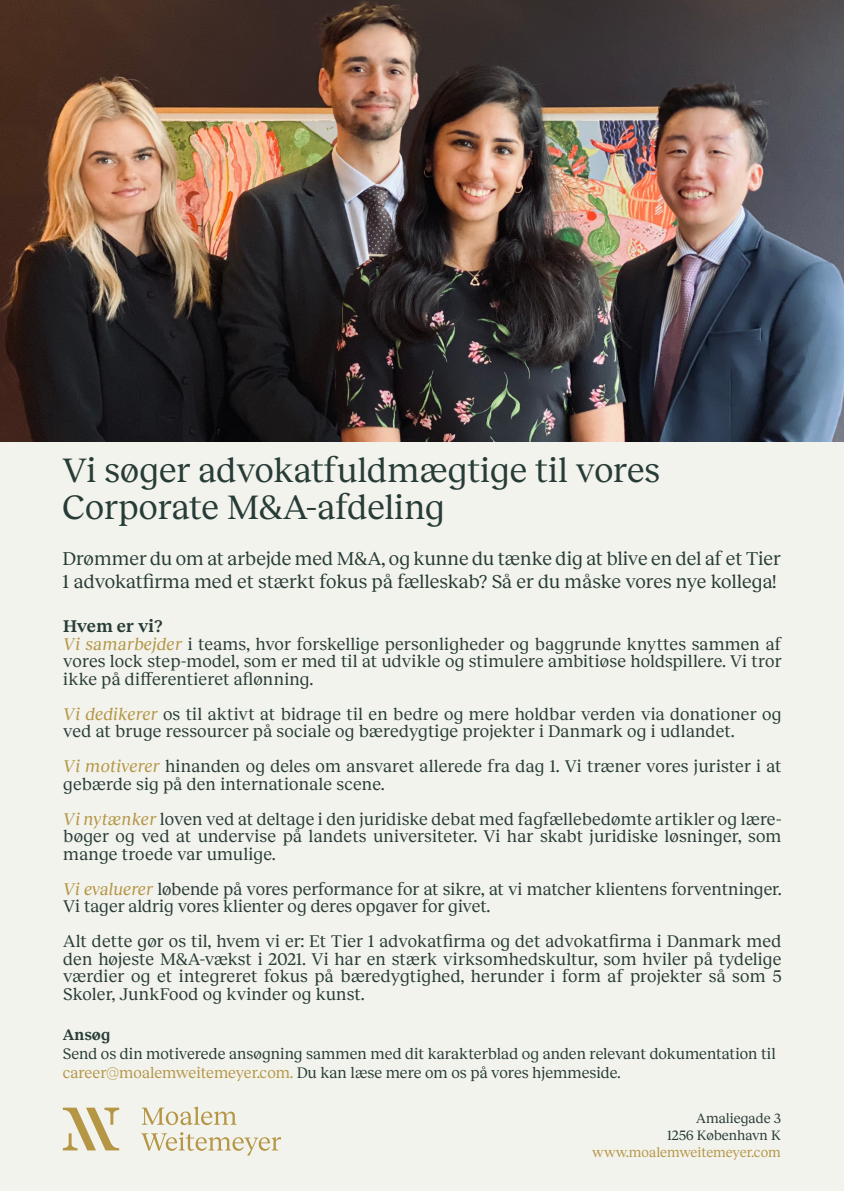
<style>
.page{position:relative;width:844px;height:1191px;background:#fff}
.page>*{position:absolute;margin:0;border:0;box-sizing:border-box;transform-origin:0 0}
.t1{font:35px "Reckless";color:#283c37}
.t2{font:19.25px/23.1px "Reckless";letter-spacing:-.005em;color:#283c37}
.t3{font:17.5px/17.5px "Reckless";letter-spacing:.005em;color:#283c37;text-align:justify}
.t4{font:600 17.5px "Reckless";letter-spacing:.01em;color:#283c37}
.t5{font:15.75px "Reckless";letter-spacing:-.005em;color:#283c37}
.t6{font:600 15.75px "Reckless";color:#283c37}
.t7{font:14px "Reckless";color:#283c37}
.t8{font:14px "Reckless";letter-spacing:-.005em;color:#b49646}
.s1{font-style:italic;color:#b49646}
.s2{color:#b49646}
</style>
<div class="page">
<div style="left:0;top:0;width:843px;height:1191px;background:#f3f3ed"></div>
<svg style="left:141px;top:1132px;width:140px;height:23px"></svg>
<svg style="left:142px;top:1106px;width:94px;height:19px"></svg>
<svg style="left:63px;top:1107px;width:56px;height:43px"></svg>
<img style="left:0;top:0;width:843px;height:441px">
<p class="t1" style="left:63px;top:445px;width:598px">Vi søger advokatfuldmægtige til vores</p>
<p class="t1" style="left:63px;top:481px;width:383px">Corporate M&amp;A-afdeling</p>
<p class="t2" style="left:63px;top:546px;width:719px">Drømmer du om at arbejde med M&amp;A, og kunne du tænke dig at blive en del af et Tier<br>1 advokatfirma med et stærkt fokus på fælleskab? Så er du måske vores nye kollega!</p>
<p class="t4" style="left:63px;top:613px;width:101px">Hvem er vi?</p>
<p class="t3" style="left:63px;top:634px;width:719px"><span class="s1">Vi samarbejder</span> i teams, hvor forskellige personligheder og baggrunde knyttes sammen af vores lock step-model, som er med til at udvikle og stimulere ambitiøse holdspillere. Vi tror ikke på differentieret aflønning.</p>
<p class="t3" style="left:63px;top:704px;width:719px"><span class="s1">Vi dedikerer</span> os til aktivt at bidrage til en bedre og mere holdbar verden via donationer og ved at bruge ressourcer på sociale og bæredygtige projekter i Danmark og i udlandet.</p>
<p class="t3" style="left:63px;top:757px;width:719px"><span class="s1">Vi motiverer</span> hinanden og deles om ansvaret allerede fra dag 1. Vi træner vores jurister i at gebærde sig på den internationale scene.</p>
<p class="t3" style="left:63px;top:809px;width:719px"><span class="s1">Vi nytænker</span> loven ved at deltage i den juridiske debat med fagfællebedømte artikler og lære&shy;bøger og ved at undervise på landets universiteter. Vi har skabt juridiske løsninger, som mange troede var umulige.</p>
<p class="t3" style="left:63px;top:879px;width:719px"><span class="s1">Vi evaluerer</span> løbende på vores performance for at sikre, at vi matcher klientens forventninger.<br>Vi tager aldrig vores klienter og deres opgaver for givet.</p>
<p class="t3" style="left:63px;top:932px;width:719px">Alt dette gør os til, hvem vi er: Et Tier 1 advokatfirma og det advokatfirma i Danmark med den højeste M&amp;A-vækst i 2021. Vi har en stærk virksomhedskultur, som hviler på tydelige værdier og et integreret fokus på bæredygtighed, herunder i form af projekter så som 5<br>Skoler, JunkFood og kvinder og kunst.</p>
<p class="t6" style="left:63px;top:1023px;width:49px">Ansøg</p>
<p class="t5" style="left:63px;top:1042px;width:714px">Send os din motiverede ansøgning sammen med dit karakterblad og anden relevant dokumentation til</p>
<p class="t5" style="left:63px;top:1061px;width:559px"><span class="s2">career@moalemweitemeyer.com.</span> Du kan læse mere om os på vores hjemmeside.</p>
<p class="t7" style="left:696px;top:1108px;width:86px">Amaliegade 3</p>
<p class="t7" style="left:667px;top:1124px;width:115px">1256 København K</p>
<p class="t8" style="left:592px;top:1141px;width:190px">www.moalemweitemeyer.com</p>
</div>
